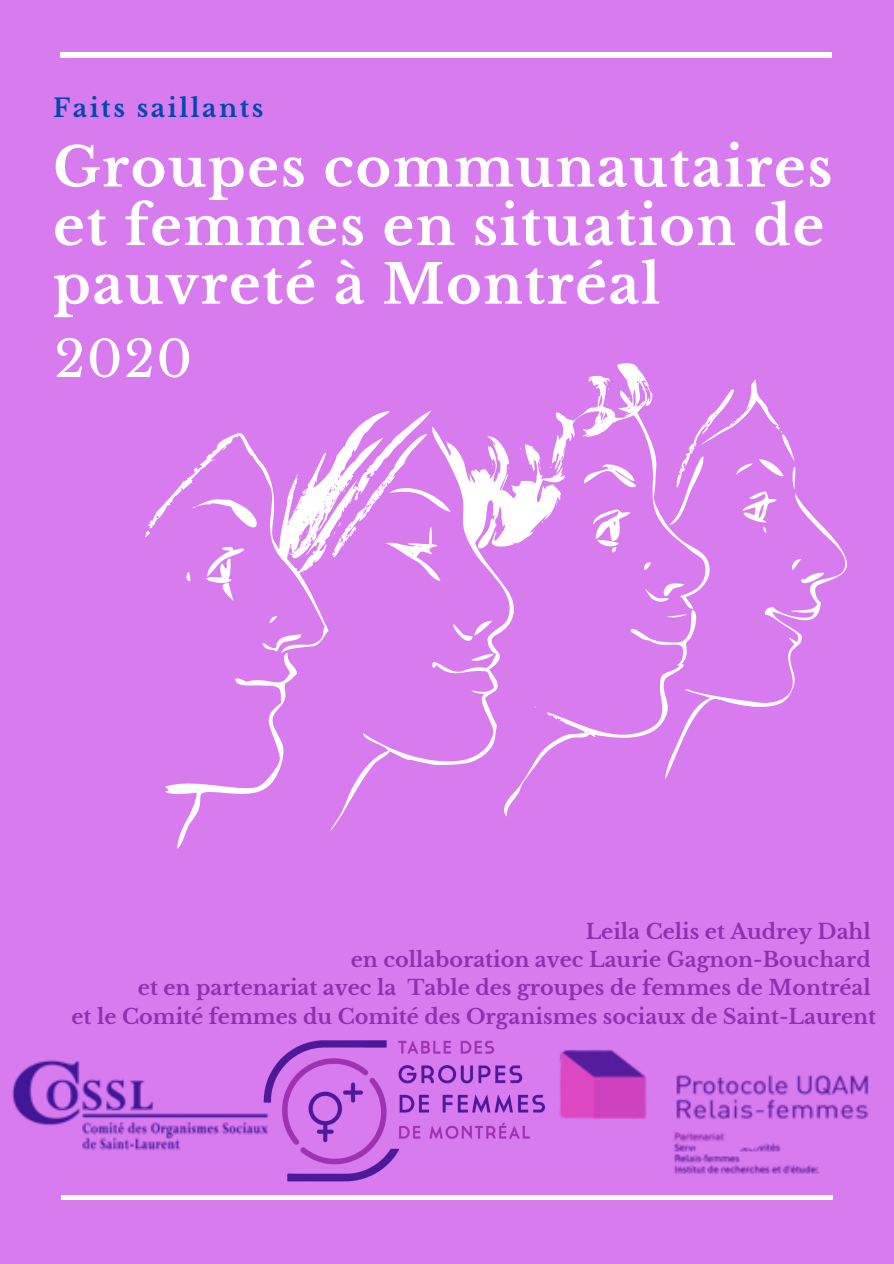
<style>
.page{position:relative;width:894px;height:1264px;background:#fff}
.page>*{position:absolute;margin:0;border:0;box-sizing:border-box;transform-origin:0 0}
.t1{font:700 54px/58.5px "Libre Baskerville";letter-spacing:.03em;color:#fff}
.t2{font:50.1px "Libre Baskerville";color:#fff}
.t3{font:700 25.05px "Libre Baskerville";letter-spacing:.1em;color:#004aad}
.t4{font:700 20.7px/28.2px "Libre Baskerville";color:#912fae;text-align:right}
</style>
<div class="page">
<div style="left:0;top:0;width:893px;height:1263px;background:#d87bef"></div>
<hr style="left:60px;top:53px;width:771px;height:4px;background:#fff">
<hr style="left:61px;top:1195px;width:772px;height:4px;background:#fff">
<svg style="left:145px;top:363px;width:701px;height:485px"></svg>
<img style="left:12px;top:1060px;width:277px;height:140px">
<img style="left:247px;top:1040px;width:264px;height:159px">
<img style="left:511px;top:1049px;width:358px;height:125px">
<p class="t3" style="left:53px;top:92px;width:212px">Faits saillants</p>
<h1 class="t1" style="left:53px;top:138px;width:780px">Groupes communautaires et femmes en situation de pauvreté à Montréal</h1>
<h2 class="t2" style="left:54px;top:328px;width:139px">2020</h2>
<p class="t4" style="left:71px;top:917px;width:806px">Leila Celis et Audrey Dahl<br>en collaboration avec Laurie Gagnon-Bouchard<br>et en partenariat avec la Table des groupes de femmes de Montréal<br>et le Comité femmes du Comité des Organismes sociaux de Saint-Laurent</p>
</div>
